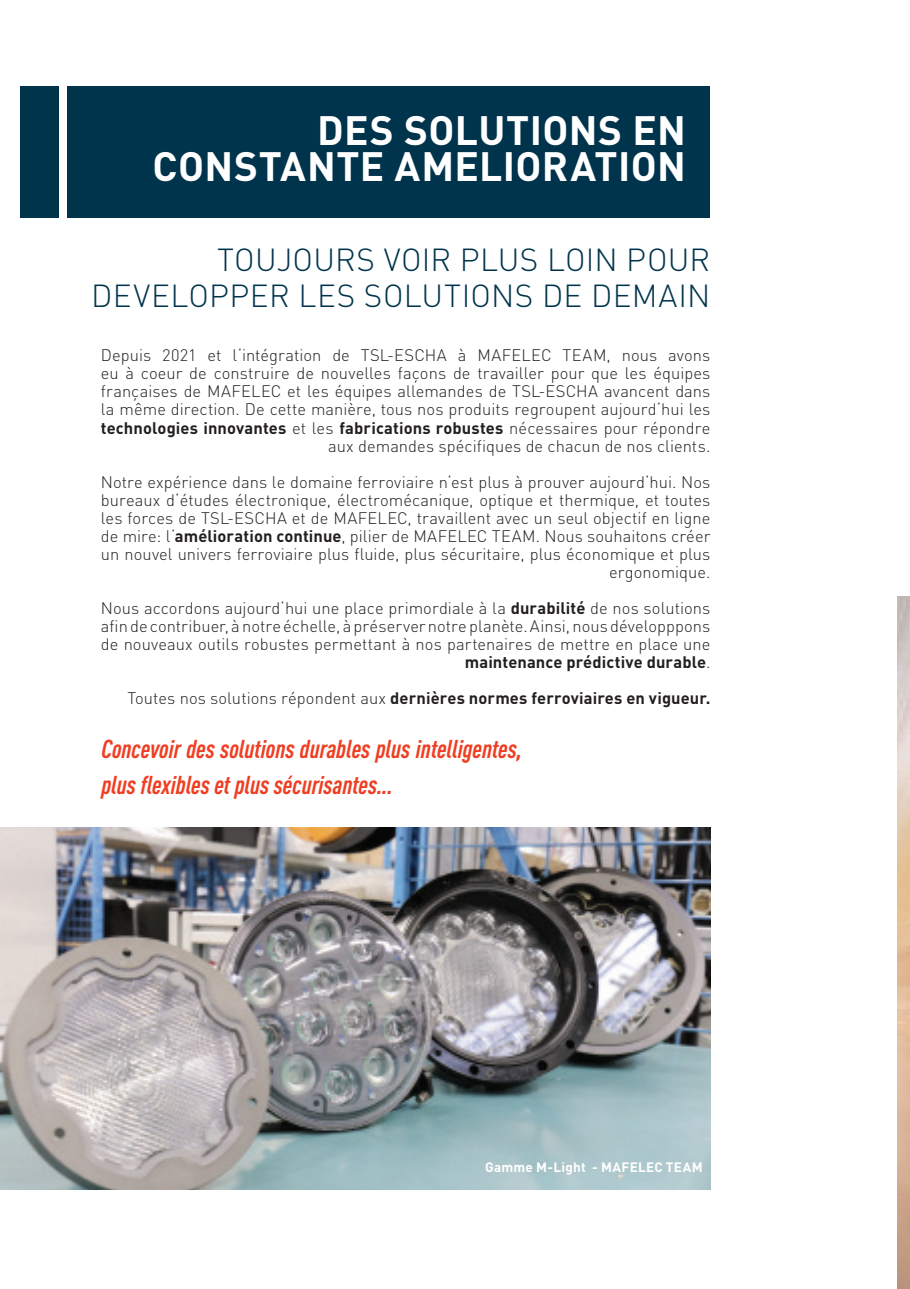
<style>
.page{position:relative;width:910px;height:1289px;background:#fff}
.page>*{position:absolute;margin:0;border:0;box-sizing:border-box;transform-origin:0 0}
.t1{font:700 40.5px/36px "DIN Pro";letter-spacing:.01em;color:#fff;text-align:right}
.t2{font:300 31.5px/36px "DIN Pro";letter-spacing:.005em;color:#00344c;text-align:right}
.t3{font:italic 700 condensed 25.5px/36px "DIN Pro";color:#ef3e22}
.t4{font:300 16.5px/18px "DIN Pro";letter-spacing:.005em;color:#231f20;text-align:right}
.t5{font:700 16.5px "DIN Pro";letter-spacing:.005em;color:#231f20}
.t6{font:700 13.5px "DIN Pro";letter-spacing:.015em;color:#fff}
.s1{font-weight:700}
.s2{font-weight:300}
</style>
<div class="page">
<img style="left:897px;top:596px;width:13px;height:692px">
<img style="left:0;top:827px;width:710px;height:361px">
<div style="left:67px;top:86px;width:642px;height:132px;background:#00344c"></div>
<div style="left:20px;top:86px;width:39px;height:132px;background:#00344c"></div>
<h1 class="t1" style="left:152px;top:108px;width:535px">DES SOLUTIONS EN<br>CONSTANTE AMELIORATION</h1>
<h2 class="t2" style="left:91px;top:239px;width:621px">TOUJOURS VOIR PLUS LOIN POUR<br>DEVELOPPER LES SOLUTIONS DE DEMAIN</h2>
<p class="t4" style="left:101px;top:345px;width:611px">Depuis 2021 et l‘intégration de TSL-ESCHA à MAFELEC TEAM, nous avons eu à coeur de construire de nouvelles façons de travailler pour que les équipes françaises de MAFELEC et les équipes allemandes de TSL-ESCHA avancent dans la même direction. De cette manière, tous nos produits regroupent aujourd‘hui les <span class="s1">technologies innovantes</span> et les <span class="s1">fabrications robustes</span> nécessaires pour répondre aux demandes spécifiques de chacun de nos clients.</p>
<p class="t4" style="left:101px;top:471px;width:611px">Notre expérience dans le domaine ferroviaire n‘est plus à prouver aujourd‘hui. Nos bureaux d‘études électronique, électromécanique, optique et thermique, et toutes les forces de TSL-ESCHA et de MAFELEC, travaillent avec un seul objectif en ligne de mire: l‘<span class="s1">amélioration continue</span>, pilier de MAFELEC TEAM. Nous souhaitons créer un nouvel univers ferroviaire plus fluide, plus sécuritaire, plus économique et plus ergonomique.</p>
<p class="t4" style="left:101px;top:597px;width:611px">Nous accordons aujourd‘hui une place primordiale à la <span class="s1">durabilité</span> de nos solutions afin de contribuer, à notre échelle, à préserver notre planète. Ainsi, nous développpons de nouveaux outils robustes permettant à nos partenaires de mettre en place une <span class="s1">maintenance prédictive durable</span>.</p>
<p class="t5" style="left:127px;top:684px;width:585px"><span class="s2">Toutes nos solutions répondent aux</span> dernières normes ferroviaires en vigueur.</p>
<h3 class="t3" style="left:101px;top:728px;width:422px">Concevoir des solutions durables plus intelligentes, plus flexibles et plus sécurisantes...</h3>
<p class="t6" style="left:485px;top:1155px;width:219px">Gamme M-Light - MAFELEC TEAM</p>
</div>
